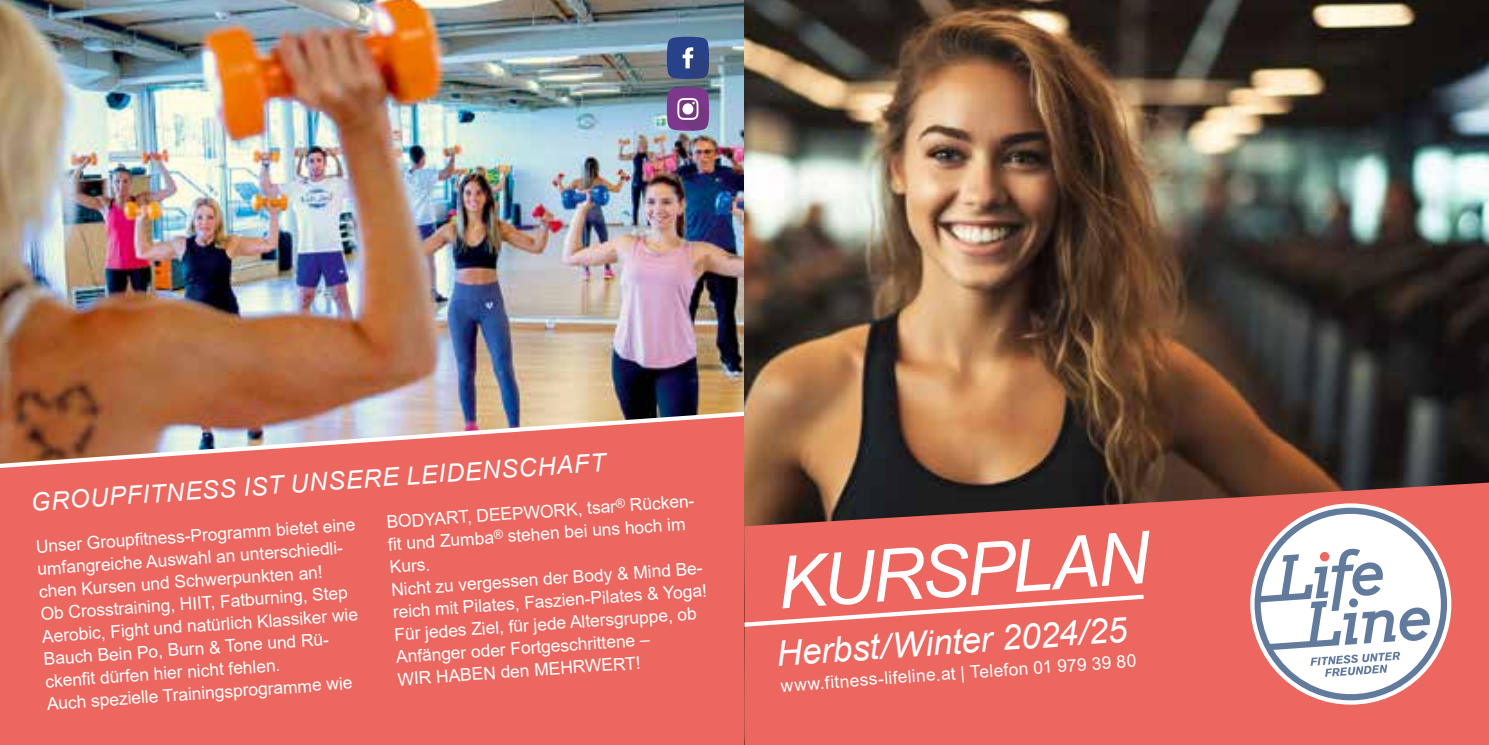
<style>
.page{position:relative;width:1489px;height:745px;background:#fff}
.page>*{position:absolute;margin:0;border:0;box-sizing:border-box;transform-origin:0 0}
.t1{font:italic 72.5px "Arial";color:#fff}
.t2{font:italic 35px "Arial";color:#fff}
.t3{font:italic 25px "Arial";color:#fff}
.t4{font:17.5px/22.5px "Arial";color:#fff}
</style>
<div class="page">
<img style="left:0;top:0;width:744px;height:408px">
<div style="left:0;top:472px;width:744px;height:272px;background:#eb675f"></div>
<svg style="left:666px;top:36px;width:43px;height:43px;background:#3e568f"></svg>
<svg style="left:666px;top:87px;width:43px;height:44px;background:#8a599a"></svg>
<img style="left:0;top:408px;width:744px;height:64px">
<img style="left:744px;top:0;width:744px;height:482px">
<svg style="left:744px;top:482px;width:744px;height:262px;background:#d66058"></svg>
<svg style="left:740px;top:592px;width:407px;height:36px;background:#ed7871"></svg>
<svg style="left:1254px;top:507px;width:192px;height:193px"></svg>
<svg style="left:1319px;top:551px;width:10px;height:10px"></svg>
<h3 class="t3" style="left:30px;top:485px;width:577px;rotate:-4deg">GROUPFITNESS IST UNSERE LEIDENSCHAFT</h3>
<p class="t4" style="left:35px;top:535px;width:322px;rotate:-4deg">Unser Groupfitness-Programm bietet eine umfangreiche Auswahl an unterschiedli&shy;chen Kursen und Schwerpunkten an!<br>Ob Crosstraining, HIIT, Fatburning, Step Aerobic, Fight und natürlich Klassiker wie Bauch Bein Po, Burn &amp; Tone und Rü&shy;ckenfit dürfen hier nicht fehlen.<br>Auch spezielle Trainingsprogramme wie</p>
<p class="t4" style="left:386px;top:510px;width:316px;rotate:-4deg">BODYART, DEEPWORK, tsar<sup>®</sup> Rücken&shy;fit und Zumba<sup>®</sup> stehen bei uns hoch im<br>Kurs.<br>Nicht zu vergessen der Body &amp; Mind Be&shy;reich mit Pilates, Faszien-Pilates &amp; Yoga!<br>Für jedes Ziel, für jede Altersgruppe, ob<br>Anfänger oder Fortgeschrittene –<br>WIR HABEN den MEHRWERT!</p>
<h1 class="t1" style="left:774px;top:536px;width:373px;rotate:-4deg">KURSPLAN</h1>
<h2 class="t2" style="left:775px;top:630px;width:352px;rotate:-4deg">Herbst/Winter 2024/25</h2>
<p class="t4" style="left:780px;top:673px;width:358px;rotate:-4deg">www.fitness-lifeline.at | Telefon 01 979 39 80</p>
</div>
